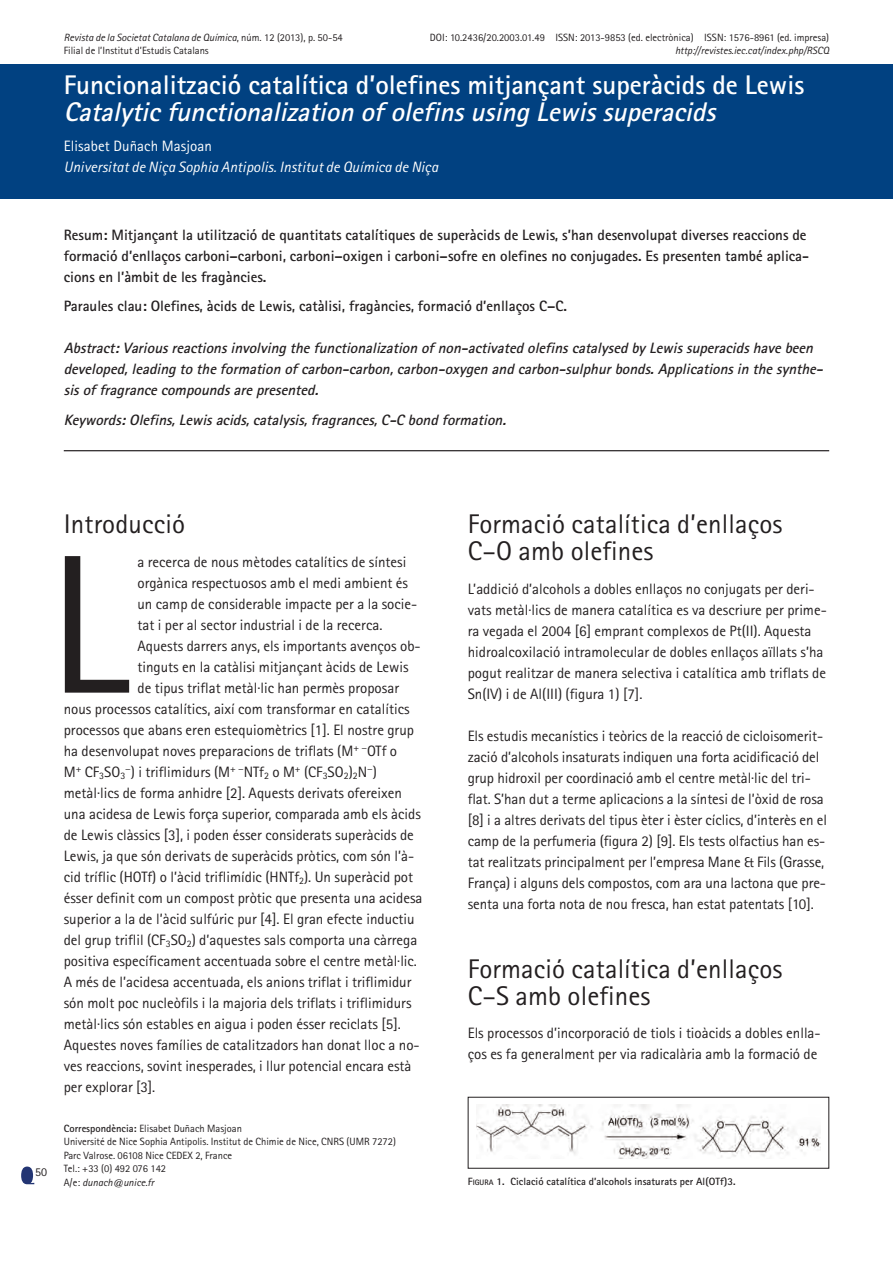
<style>
.page{position:relative;width:893px;height:1263px;background:#fff}
.page>*{position:absolute;margin:0;border:0;box-sizing:border-box;transform-origin:0 0}
.t1{font:197.85px "Rotis Sans Serif";color:#231f20}
.t2{font:27px/27px "Rotis Sans Serif";letter-spacing:.005em;color:#231f20}
.t3{font:700 27px "Rotis Sans Serif";color:#fff}
.t4{font:italic 700 27px "Rotis Sans Serif";color:#fff}
.t5{font:15px/21px "Rotis Sans Serif";color:#231f20}
.t6{font:700 15px/21px "Rotis Sans Serif";color:#231f20}
.t7{font:italic 700 15px/21px "Rotis Sans Serif";color:#231f20}
.t8{font:italic 15px "Rotis Sans Serif";letter-spacing:.005em;color:#fff}
.t9{font:15px "Rotis Sans Serif";letter-spacing:.005em;color:#fff}
.t10{font:12px "Rotis Sans Serif";color:#231f20}
.t11{font:10.5px/13.5px "Rotis Sans Serif";color:#231f20}
.t12{font:italic 10.5px "Rotis Sans Serif";color:#231f20}
.t13{font:700 10.5px "Rotis Sans Serif";letter-spacing:.005em;color:#231f20}
.s1{font-style:normal}
.s2{font-weight:700}
.s3{font-style:italic}
.s4{font-size:7.8px}
</style>
<div class="page">
<svg style="left:21px;top:1166px;width:13px;height:18px"></svg>
<div style="left:0;top:64px;width:893px;height:135px;background:#014181"></div>
<hr style="left:64px;top:450px;width:765px;height:1px;background:#231f20">
<img style="left:476px;top:1105px;width:345px;height:54px">
<div style="left:468px;top:1097px;width:361px;height:71px;border:1px solid #231f20"></div>
<p class="t12" style="left:64px;top:34px;width:281px">Revista de la Societat Catalana de Química<span class="s1">, núm. 12 (2013), p. 50-54</span></p>
<p class="t11" style="left:430px;top:32px;width:401px">DOI: 10.2436/20.2003.01.49 ISSN: 2013-9853 (ed. electrònica) ISSN: 1576-8961 (ed. impresa)</p>
<p class="t11" style="left:64px;top:45px;width:147px">Filial de l’Institut d’Estudis Catalans</p>
<p class="t12" style="left:675px;top:47px;width:156px">http://revistes.iec.cat/index.php/RSCQ</p>
<h2 class="t3" style="left:64px;top:76px;width:742px">Funcionalització catalítica d’olefines mitjançant superàcids de Lewis</h2>
<h2 class="t4" style="left:64px;top:103px;width:658px">Catalytic functionalization of olefins using Lewis superacids</h2>
<p class="t9" style="left:64px;top:141px;width:150px">Elisabet Duñach Masjoan</p>
<p class="t8" style="left:64px;top:162px;width:376px">Universitat de Niça Sophia Antipolis. Institut de Química de Niça</p>
<p class="t6" style="left:64px;top:225px;width:747px">Resum: Mitjançant la utilització de quantitats catalítiques de superàcids de Lewis, s’han desenvolupat diverses reaccions de formació d’enllaços carboni–carboni, carboni–oxigen i carboni–sofre en olefines no conjugades. Es presenten també aplica&shy;cions en l’àmbit de les fragàncies.</p>
<p class="t6" style="left:64px;top:297px;width:505px">Paraules clau: Olefines, àcids de Lewis, catàlisi, fragàncies, formació d’enllaços C–C.</p>
<p class="t7" style="left:64px;top:339px;width:763px">Abstract: Various reactions involving the functionalization of non-activated olefins catalysed by Lewis superacids have been developed, leading to the formation of carbon-carbon, carbon-oxygen and carbon-sulphur bonds. Applications in the synthe&shy;sis of fragrance compounds are presented.</p>
<p class="t7" style="left:64px;top:410px;width:447px">Keywords: Olefins, Lewis acids, catalysis, fragrances, C-C bond formation.</p>
<p class="t10" style="left:35px;top:1168px;width:14px">50</p>
<h2 class="t2" style="left:64px;top:513px;width:123px">Introducció</h2>
<h1 class="t1" style="left:48px;top:556px;width:82px">L</h1>
<p class="t5" style="left:137px;top:552px;width:270px">a recerca de nous mètodes catalítics de síntesi</p>
<p class="t5" style="left:137px;top:573px;width:272px">orgànica respectuosos amb el medi ambient és</p>
<p class="t5" style="left:137px;top:594px;width:281px">un camp de considerable impacte per a la socie-</p>
<p class="t5" style="left:137px;top:615px;width:246px">tat i per al sector industrial i de la recerca.</p>
<p class="t5" style="left:137px;top:636px;width:285px">Aquests darrers anys, els importants avenços ob-</p>
<p class="t5" style="left:137px;top:657px;width:273px">tinguts en la catàlisi mitjançant àcids de Lewis</p>
<p class="t5" style="left:137px;top:678px;width:263px">de tipus triflat metàl·lic han permès proposar</p>
<p class="t5" style="left:64px;top:699px;width:347px">nous processos catalítics, així com transformar en catalítics</p>
<p class="t5" style="left:64px;top:720px;width:352px">processos que abans eren estequiomètrics [1]. El nostre grup</p>
<p class="t5" style="left:64px;top:741px;width:335px">ha desenvolupat noves preparacions de triflats (M<sup>+</sup> <sup>−</sup>OTf o</p>
<p class="t5" style="left:64px;top:762px;width:315px">M<sup>+</sup> CF<sub>3</sub>SO<sub>3</sub><sup>−</sup>) i triflimidurs (M<sup>+</sup> <sup>−</sup>NTf<sub>2</sub> o M<sup>+</sup> (CF<sub>3</sub>SO<sub>2</sub>)<sub>2</sub>N<sup>−</sup>)</p>
<p class="t5" style="left:64px;top:783px;width:340px">metàl·lics de forma anhidre [2]. Aquests derivats ofereixen</p>
<p class="t5" style="left:64px;top:804px;width:359px">una acidesa de Lewis força superior, comparada amb els àcids</p>
<p class="t5" style="left:64px;top:825px;width:352px">de Lewis clàssics [3], i poden ésser considerats superàcids de</p>
<p class="t5" style="left:64px;top:846px;width:352px">Lewis, ja que són derivats de superàcids pròtics, com són l’à-</p>
<p class="t5" style="left:64px;top:867px;width:351px">cid tríflic (HOTf) o l’àcid triflimídic (HNTf<sub>2</sub>). Un superàcid pot</p>
<p class="t5" style="left:64px;top:888px;width:360px">ésser definit com un compost pròtic que presenta una acidesa</p>
<p class="t5" style="left:64px;top:909px;width:352px">superior a la de l’àcid sulfúric pur [4]. El gran efecte inductiu</p>
<p class="t5" style="left:64px;top:930px;width:355px">del grup triflil (CF<sub>3</sub>SO<sub>2</sub>) d’aquestes sals comporta una càrrega</p>
<p class="t5" style="left:64px;top:951px;width:355px">positiva específicament accentuada sobre el centre metàl·lic.</p>
<p class="t5" style="left:64px;top:972px;width:349px">A més de l’acidesa accentuada, els anions triflat i triflimidur</p>
<p class="t5" style="left:64px;top:993px;width:349px">són molt poc nucleòfils i la majoria dels triflats i triflimidurs</p>
<p class="t5" style="left:64px;top:1014px;width:339px">metàl·lics són estables en aigua i poden ésser reciclats [5].</p>
<p class="t5" style="left:64px;top:1035px;width:357px">Aquestes noves famílies de catalitzadors han donat lloc a no-</p>
<p class="t5" style="left:64px;top:1056px;width:349px">ves reaccions, sovint inesperades, i llur potencial encara està</p>
<p class="t5" style="left:64px;top:1077px;width:93px">per explorar [3].</p>
<p class="t11" style="left:64px;top:1123px;width:334px"><span class="s2">Correspondència:</span> Elisabet Duñach Masjoan<br>Université de Nice Sophia Antipolis. Institut de Chimie de Nice, CNRS (UMR 7272)<br>Parc Valrose. 06108 Nice CEDEX 2, France<br>Tel.: +33 (0) 492 076 142<br>A/e: <span class="s3">dunach@unice.fr</span></p>
<h2 class="t2" style="left:468px;top:513px;width:316px">Formació catalítica d’enllaços<br>C–O amb olefines</h2>
<p class="t5" style="left:468px;top:579px;width:361px">L’addició d’alcohols a dobles enllaços no conjugats per deri&shy;vats metàl·lics de manera catalítica es va descriure per prime&shy;ra vegada el 2004 [6] emprant complexos de Pt(II). Aquesta hidroalcoxilació intramolecular de dobles enllaços aïllats s’ha pogut realitzar de manera selectiva i catalítica amb triflats de Sn(IV) i de Al(III) (figura 1) [7].</p>
<p class="t5" style="left:468px;top:726px;width:361px">Els estudis mecanístics i teòrics de la reacció de cicloisomerit&shy;zació d’alcohols insaturats indiquen una forta acidificació del grup hidroxil per coordinació amb el centre metàl·lic del tri&shy;flat. S’han dut a terme aplicacions a la síntesi de l’òxid de rosa [8] i a altres derivats del tipus èter i èster cíclics, d’interès en el camp de la perfumeria (figura 2) [9]. Els tests olfactius han es&shy;tat realitzats principalment per l’empresa Mane &amp; Fils (Grasse, França) i alguns dels compostos, com ara una lactona que pre&shy;senta una forta nota de nou fresca, han estat patentats [10].</p>
<h2 class="t2" style="left:468px;top:958px;width:316px">Formació catalítica d’enllaços<br>C–S amb olefines</h2>
<p class="t5" style="left:468px;top:1024px;width:354px">Els processos d’incorporació de tiols i tioàcids a dobles enlla&shy;ços es fa generalment per via radicalària amb la formació de</p>
<p class="t13" style="left:468px;top:1178px;width:269px">F<span class="s4">IGURA</span> 1. Ciclació catalítica d’alcohols insaturats per Al(OTf)3.</p>
</div>
